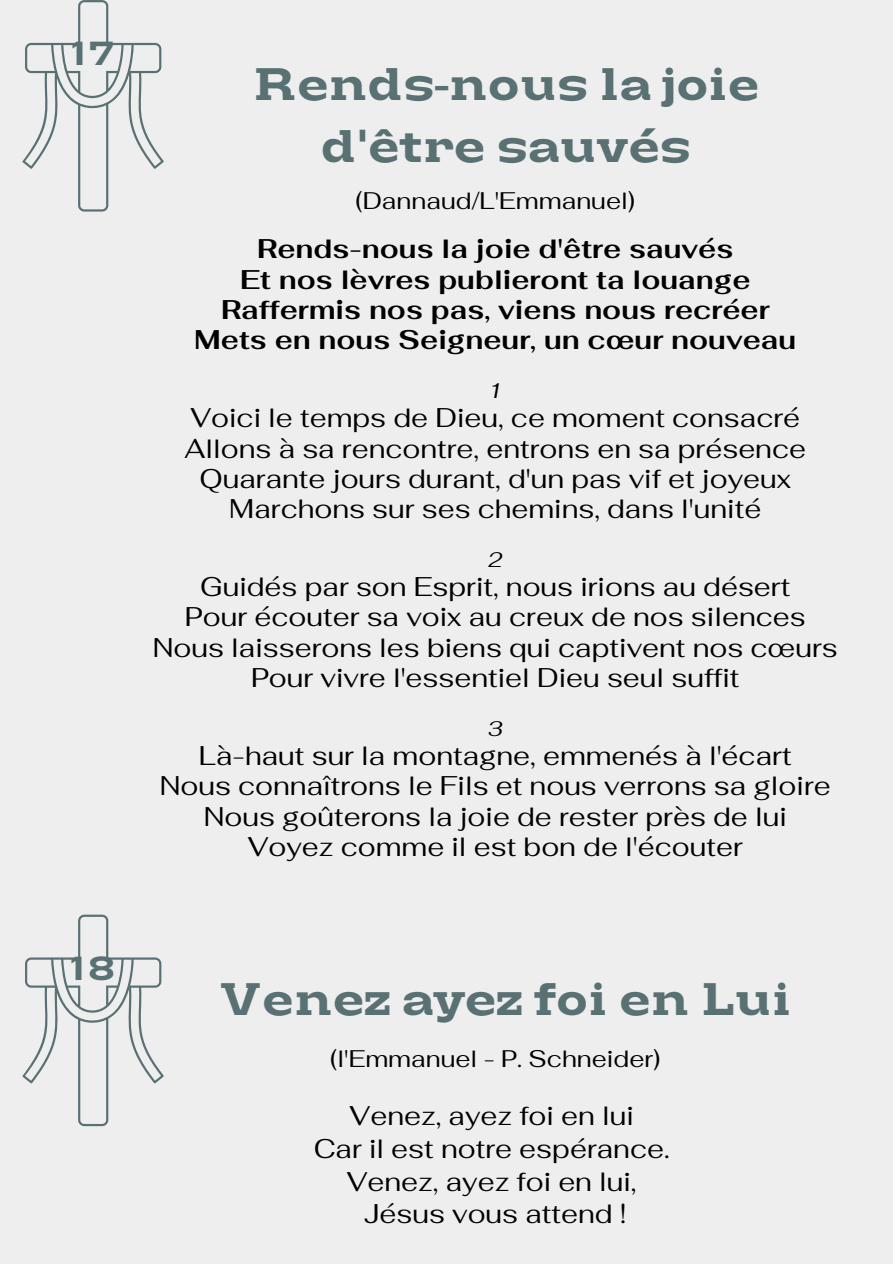
<style>
.page{position:relative;width:893px;height:1264px;background:#fff}
.page>*{position:absolute;margin:0;border:0;box-sizing:border-box;transform-origin:0 0}
.t1{font:700 expanded 45px/61.8px "Lazord Slab";letter-spacing:-.02em;color:#597173;text-align:center}
.t2{font:700 expanded 33px "Lazord Slab";color:#597173}
.t3{font:27px/30.3px "Fahkwang";color:#000;text-align:center}
.t4{font:700 27px/30.3px "Fahkwang";color:#000;text-align:center}
.t5{font:24px "Fahkwang";color:#000}
.t6{font:italic 21px "Fahkwang";color:#000}
</style>
<div class="page">
<div style="left:0;top:0;width:892px;height:1263px;background:#eee"></div>
<svg style="left:22px;top:0;width:142px;height:211px"></svg>
<svg style="left:22px;top:914px;width:142px;height:212px"></svg>
<p class="t2" style="left:72px;top:37px;width:44px">17</p>
<h3 class="t2" style="left:71px;top:951px;width:46px">18</h3>
<h3 class="t1" style="left:252px;top:54px;width:509px">Rends-nous la joie d'être sauvés</h3>
<p class="t5" style="left:355px;top:184px;width:281px">(Dannaud/L'Emmanuel)</p>
<h1 class="t4" style="left:194px;top:233px;width:603px">Rends-nous la joie d'être sauvés<br>Et nos lèvres publieront ta louange Raffermis nos pas, viens nous recréer Mets en nous Seigneur, un cœur nouveau</h1>
<p class="t6" style="left:488px;top:377px;width:16px">1</p>
<p class="t3" style="left:184px;top:402px;width:623px">Voici le temps de Dieu, ce moment consacré Allons à sa rencontre, entrons en sa présence Quarante jours durant, d'un pas vif et joyeux Marchons sur ses chemins, dans l'unité</p>
<h2 class="t6" style="left:488px;top:545px;width:16px">2</h2>
<h2 class="t3" style="left:153px;top:571px;width:686px">Guidés par son Esprit, nous irions au désert<br>Pour écouter sa voix au creux de nos silences Nous laisserons les biens qui captivent nos cœurs Pour vivre l'essentiel Dieu seul suffit</h2>
<h3 class="t6" style="left:488px;top:714px;width:16px">3</h3>
<h3 class="t3" style="left:160px;top:740px;width:672px">Là-haut sur la montagne, emmenés à l'écart<br>Nous connaîtrons le Fils et nous verrons sa gloire Nous goûterons la joie de rester près de lui Voyez comme il est bon de l'écouter</h3>
<h1 class="t1" style="left:220px;top:968px;width:573px">Venez ayez foi en Lui</h1>
<p class="t5" style="left:330px;top:1042px;width:331px">(l'Emmanuel - P. Schneider)</p>
<p class="t3" style="left:314px;top:1099px;width:357px;line-height:32.7px">Venez, ayez foi en lui<br>Car il est notre espérance.<br>Venez, ayez foi en lui,<br>Jésus vous attend !</p>
</div>
